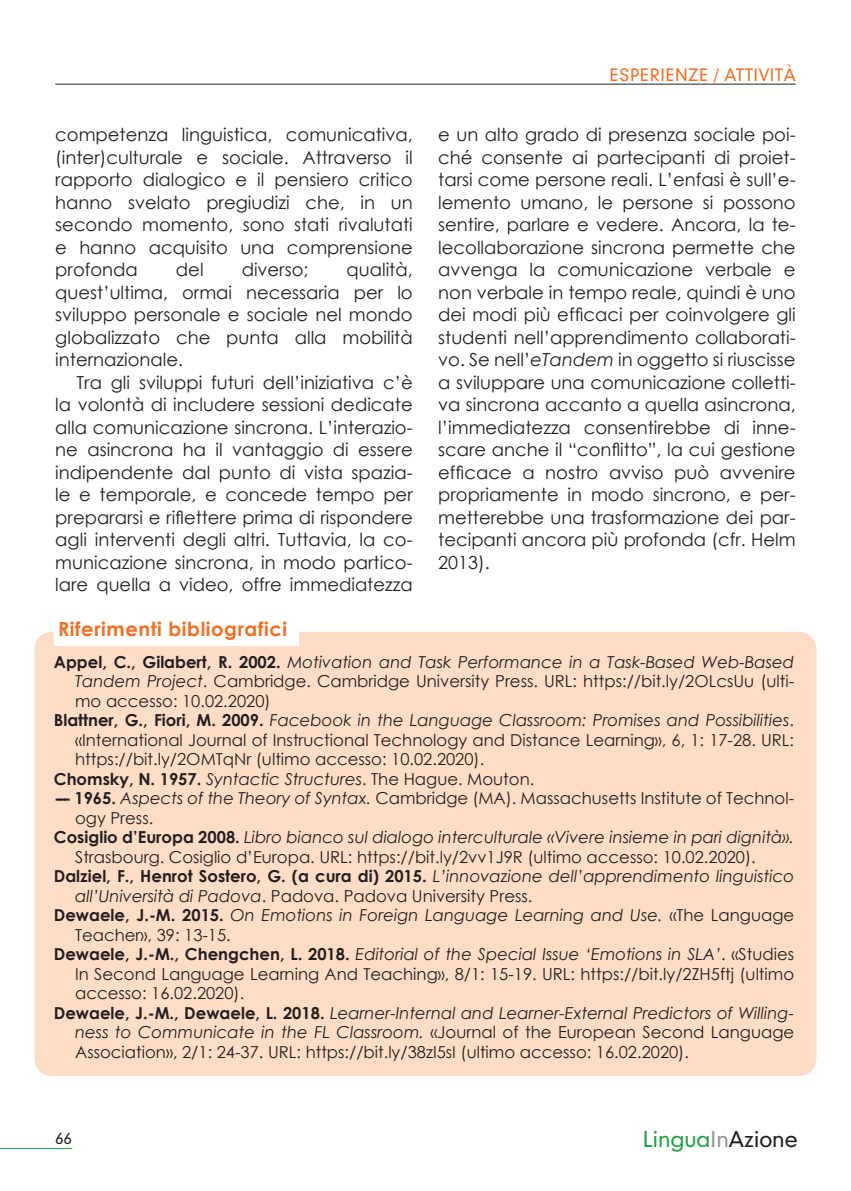
<style>
.page{position:relative;width:851px;height:1191px;background:#fff}
.page>*{position:absolute;margin:0;border:0;box-sizing:border-box;transform-origin:0 0}
.t1{font:21px "Geometrix";color:#1fa245}
.t2{font:700 19.5px "Century Gothic";letter-spacing:.03em;color:#f36e21}
.Normale1{font:18px/22.5px "Century Gothic";color:#231f20;text-align:justify}
.t3{font:16.5px/19.5px "Century Gothic";color:#231f20;text-align:justify}
.t4{font:italic 16.5px/19.5px "Century Gothic";color:#231f20}
.t5{font:16.5px "Geometrix";letter-spacing:.03em;color:#f36e21}
.t6{font:15px "Geometrix";color:#231f20}
.s1{font-style:italic}
.s2{font-weight:700}
.s3{font-weight:700;font-style:normal}
.s4{font-style:normal}
.s5{color:#939598}
.s6{color:#231f20}
</style>
<div class="page">
<hr style="left:0;top:1148px;width:72px;height:1px;background:#1fa245">
<hr style="left:55px;top:84px;width:740px;height:1px;background:#231f20">
<div style="left:34px;top:632px;width:782px;height:444px;background:#fdddc6;border-radius:18px"></div>
<div style="left:54px;top:620px;width:244px;height:25px;background:#fff"></div>
<p class="Normale1" style="left:55px;top:123px;width:359px">competenza linguistica, comunicativa, (inter)culturale e sociale. Attraverso il rapporto dialogico e il pensiero critico hanno svelato pregiudizi che, in un secondo momento, sono stati rivalutati e hanno acquisito una comprensione profonda</p>
<p class="Normale1" style="left:55px;top:258px;width:359px;text-indent:291px">qualità, quest’ultima, ormai necessaria per lo sviluppo personale e sociale nel mondo globalizzato che punta alla mobilità internazionale.</p>
<p class="Normale1" style="left:55px;top:371px;width:359px;text-indent:21px">Tra gli sviluppi futuri dell’iniziativa c’è la volontà di includere sessioni dedicate alla comunicazione sincrona. L’interazio&shy;ne asincrona ha il vantaggio di essere indipendente dal punto di vista spazia&shy;le e temporale, e concede tempo per prepararsi e riflettere prima di rispondere agli interventi degli altri. Tuttavia, la co&shy;municazione sincrona, in modo partico&shy;lare quella a video, offre immediatezza</p>
<p class="Normale1" style="left:176px;top:258px;width:29px">del</p>
<p class="Normale1" style="left:242px;top:258px;width:68px">diverso;</p>
<p class="t5" style="left:609px;top:64px;width:188px">ESPERIENZE / ATTIVITÀ</p>
<p class="Normale1" style="left:438px;top:123px;width:359px">e un alto grado di presenza sociale poi&shy;ché consente ai partecipanti di proiet&shy;tarsi come persone reali. L’enfasi è sull’e&shy;lemento umano, le persone si possono sentire, parlare e vedere. Ancora, la te&shy;lecollaborazione sincrona permette che avvenga la comunicazione verbale e non verbale in tempo reale, quindi è uno dei modi più efficaci per coinvolgere gli studenti nell’apprendimento collaborati&shy;vo. Se nell’<span class="s1">eTandem</span> in oggetto si riuscisse a sviluppare una comunicazione colletti&shy;va sincrona accanto a quella asincrona, l’immediatezza consentirebbe di inne&shy;scare anche il “conflitto”, la cui gestione efficace a nostro avviso può avvenire propriamente in modo sincrono, e per&shy;metterebbe una trasformazione dei par&shy;tecipanti ancora più profonda (cfr. Helm 2013).</p>
<p class="t2" style="left:58px;top:613px;width:230px">Riferimenti bibliografici</p>
<p class="t3" style="left:75px;top:652px;width:720px;text-indent:-21px"><span class="s2">Appel, C., Gilabert, R. 2002.</span> <span class="s1">Motivation and Task Performance in a Task-Based Web-Based Tandem Project</span>. Cambridge. Cambridge University Press. URL: https://bit.ly/2OLcsUu (ulti&shy;mo accesso: 10.02.2020)</p>
<p class="t3" style="left:75px;top:710px;width:720px;text-indent:-21px"><span class="s2">Blattner, G., Fiori, M. 2009.</span> <span class="s1">Facebook in the Language Classroom: Promises and Possibilities</span>. «International Journal of Instructional Technology and Distance Learning», 6, 1: 17-28. URL: https://bit.ly/2OMTqNr (ultimo accesso: 10.02.2020).</p>
<p class="t4" style="left:54px;top:769px;width:482px"><span class="s3">Chomsky, N. 1957.</span> Syntactic Structures<span class="s4">. The Hague. Mouton.</span></p>
<p class="t3" style="left:75px;top:788px;width:720px;text-indent:-21px"><span class="s2">--- 1965.</span> <span class="s1">Aspects of the Theory of Syntax.</span> Cambridge (MA). Massachusetts Institute of Technol&shy;ogy Press.</p>
<p class="t3" style="left:75px;top:827px;width:720px;text-indent:-21px"><span class="s2">Cosiglio d’Europa 2008.</span> <span class="s1">Libro bianco sul dialogo interculturale «Vivere insieme in pari dignità».<br></span>Strasbourg. Cosiglio d’Europa. URL: https://bit.ly/2vv1J9R (ultimo accesso: 10.02.2020).</p>
<p class="t4" style="left:75px;top:866px;width:720px;text-indent:-21px"><span class="s3">Dalziel, F., Henrot Sostero, G. (a cura di) 2015.</span> L’innovazione dell’apprendimento linguistico all’Università di Padova<span class="s4">. Padova. Padova University Press.</span></p>
<p class="t4" style="left:75px;top:905px;width:720px;text-indent:-21px"><span class="s3">Dewaele, J.-M. 2015.</span> On Emotions in Foreign Language Learning and Use. <span class="s4">«The Language<br>Teacher», 39: 13-15.</span></p>
<p class="t3" style="left:75px;top:944px;width:720px;text-indent:-21px"><span class="s2">Dewaele, J.-M., Chengchen, L. 2018.</span> <span class="s1">Editorial of the Special Issue ‘Emotions in SLA’</span>. «Studies In Second Language Learning And Teaching», 8/1: 15-19. URL: https://bit.ly/2ZH5ftj (ultimo accesso: 16.02.2020).</p>
<p class="t3" style="left:75px;top:1003px;width:720px;text-indent:-21px"><span class="s2">Dewaele, J.-M., Dewaele, L. 2018.</span> <span class="s1">Learner-Internal and Learner-External Predictors of Willing&shy;ness to Communicate in the FL Classroom.</span> «Journal of the European Second Language Association», 2/1: 24-37. URL: https://bit.ly/38zI5sI (ultimo accesso: 16.02.2020).</p>
<p class="t6" style="left:55px;top:1128px;width:18px">66</p>
<p class="t1" style="left:642px;top:1125px;width:157px">Lingua<span class="s5">In</span><span class="s6">Azione</span></p>
</div>
